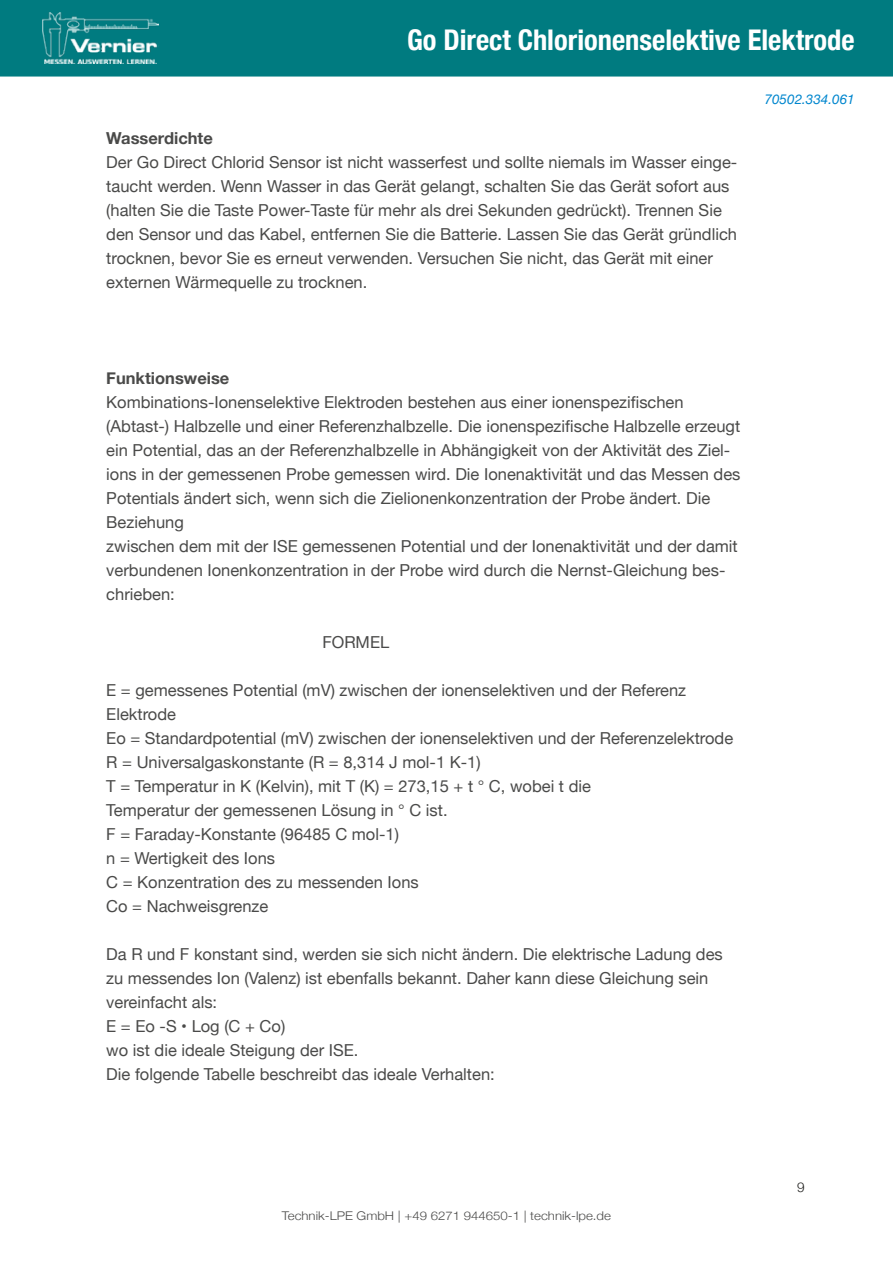
<style>
.page{position:relative;width:893px;height:1263px;background:#fff}
.page>*{position:absolute;margin:0;border:0;box-sizing:border-box;transform-origin:0 0}
.t1{font:700 condensed 28.5px "Helvetica Neue";color:#fff}
.t2{font:16.5px/24px "Helvetica Neue";color:#4a4a49}
.t3{font:700 16.5px "Helvetica Neue";color:#4a4a49}
.t4{font:italic 13.5px "Helvetica Neue";color:#0086ce}
.t5{font:300 13.5px "Helvetica Neue";color:#1d1d1b}
.t6{font:300 12px "Helvetica Neue";color:#4a4a49;scale:1.1 1}
</style>
<div class="page">
<div style="left:0;top:0;width:893px;height:77px;background:#007b80"></div>
<img style="left:43px;top:12px;width:116px;height:52px">
<h1 class="t1" style="left:407px;top:16px;width:449px">Go Direct Chlorionenselektive Elektrode</h1>
<p class="t3" style="left:106px;top:125px;width:108px">Wasserdichte</p>
<p class="t2" style="left:106px;top:151px;width:633px">Der Go Direct Chlorid Sensor ist nicht wasserfest und sollte niemals im Wasser einge&shy;taucht werden. Wenn Wasser in das Gerät gelangt, schalten Sie das Gerät sofort aus (halten Sie die Taste Power-Taste für mehr als drei Sekunden gedrückt). Trennen Sie den Sensor und das Kabel, entfernen Sie die Batterie. Lassen Sie das Gerät gründlich trocknen, bevor Sie es erneut verwenden. Versuchen Sie nicht, das Gerät mit einer externen Wärmequelle zu trocknen.</p>
<p class="t4" style="left:765px;top:90px;width:92px">70502.334.061</p>
<p class="t3" style="left:106px;top:365px;width:125px">Funktionsweise</p>
<p class="t2" style="left:106px;top:391px;width:636px">Kombinations-Ionenselektive Elektroden bestehen aus einer ionenspezifischen (Abtast-) Halbzelle und einer Referenzhalbzelle. Die ionenspezifische Halbzelle erzeugt ein Potential, das an der Referenzhalbzelle in Abhängigkeit von der Aktivität des Ziel&shy;ions in der gemessenen Probe gemessen wird. Die Ionenaktivität und das Messen des Potentials ändert sich, wenn sich die Zielionenkonzentration der Probe ändert. Die Beziehung<br>zwischen dem mit der ISE gemessenen Potential und der Ionenaktivität und der damit verbundenen Ionenkonzentration in der Probe wird durch die Nernst-Gleichung bes&shy;chrieben:</p>
<p class="t2" style="left:322px;top:631px;width:68px">FORMEL</p>
<p class="t2" style="left:106px;top:679px;width:628px">E = gemessenes Potential (mV) zwischen der ionenselektiven und der Referenz Elektrode<br>Eo = Standardpotential (mV) zwischen der ionenselektiven und der Referenzelektrode R = Universalgaskonstante (R = 8,314 J mol-1 K-1)<br>T = Temperatur in K (Kelvin), mit T (K) = 273,15 + t ° C, wobei t die<br>Temperatur der gemessenen Lösung in ° C ist.<br>F = Faraday-Konstante (96485 C mol-1)<br>n = Wertigkeit des Ions<br>C = Konzentration des zu messenden Ions<br>Co = Nachweisgrenze</p>
<p class="t2" style="left:106px;top:943px;width:618px">Da R und F konstant sind, werden sie sich nicht ändern. Die elektrische Ladung des zu messendes Ion (Valenz) ist ebenfalls bekannt. Daher kann diese Gleichung sein vereinfacht als:<br>E=Eo-S•Log(C+Co)<br>wo ist die ideale Steigung der ISE.<br>Die folgende Tabelle beschreibt das ideale Verhalten:</p>
<p class="t6" style="left:282px;top:1206px;width:301px">Technik-LPE GmbH +49 6271 944650-1 technik-lpe.de</p>
<p class="t5" style="left:797px;top:1177px;width:9px">9</p>
</div>
